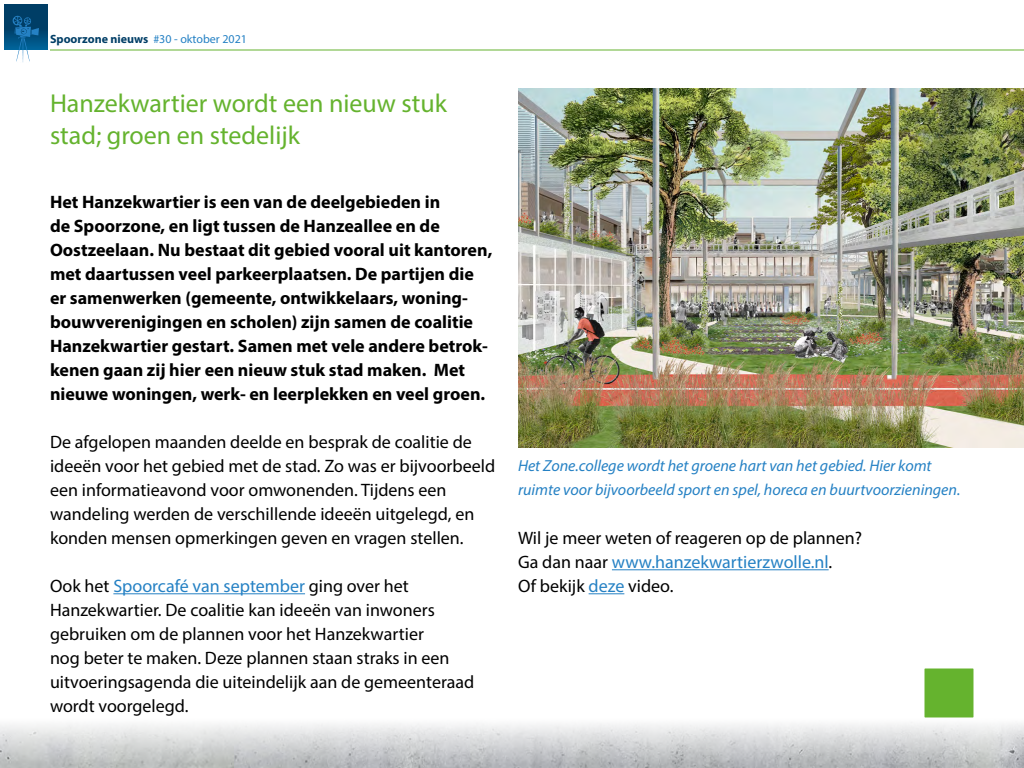
<style>
.page{position:relative;width:1024px;height:768px;background:#fff}
.page>*{position:absolute;margin:0;border:0;box-sizing:border-box;transform-origin:0 0}
.kop_artikel{font:26px/32px "Myriad Pro";color:#65b32e}
.plat{font:18px/24px "Myriad Pro";color:#000}
.plat-2{font:700 18px/24px "Myriad Pro";color:#000}
.plat-3{font:18px "Myriad Pro";color:#2581c4}
.plat-4{font:italic 16px/24px "Myriad Pro";color:#2581c4}
.t1{font:700 12px "Myriad Pro";color:#003e66}
.s1{font-weight:400;color:#2581c4}
.s2{color:#2581c4}
.s3{color:#000}
</style>
<div class="page">
<img style="left:0;top:722px;width:1024px;height:46px">
<hr style="left:113px;top:593px;width:192px;height:1px;background:#2581c4">
<hr style="left:50px;top:50px;width:974px;height:1px;background:#65b32e">
<svg style="left:4px;top:4px;width:43px;height:46px"></svg>
<svg style="left:13px;top:16px;width:26px;height:46px"></svg>
<img style="left:518px;top:88px;width:506px;height:360px">
<hr style="left:612px;top:569px;width:217px;height:1px;background:#2581c4">
<hr style="left:589px;top:593px;width:35px;height:1px;background:#2581c4">
<div style="left:924px;top:668px;width:50px;height:50px;background:#65b32e"></div>
<p class="t1" style="left:50px;top:31px;width:199px">Spoorzone nieuws <span class="s1">#30 - oktober 2021</span></p>
<p class="kop_artikel" style="left:50px;top:86px;width:398px">Hanzekwartier wordt een nieuw stuk stad; groen en stedelijk</p>
<p class="plat-2" style="left:50px;top:189px;width:444px">Het Hanzekwartier is een van de deelgebieden in<br>de Spoorzone, en ligt tussen de Hanzeallee en de Oostzeelaan. Nu bestaat dit gebied vooral uit kantoren, met daartussen veel parkeerplaatsen. De partijen die er samenwerken (gemeente, ontwikkelaars, woning&shy;bouwverenigingen en scholen) zijn samen de coalitie Hanzekwartier gestart. Samen met vele andere betrok&shy;kenen gaan zij hier een nieuw stuk stad maken. Met nieuwe woningen, werk- en leerplekken en veel groen.</p>
<p class="plat" style="left:50px;top:430px;width:447px">De afgelopen maanden deelde en besprak de coalitie de ideeën voor het gebied met de stad. Zo was er bijvoorbeeld een informatieavond voor omwonenden. Tijdens een wandeling werden de verschillende ideeën uitgelegd, en konden mensen opmerkingen geven en vragen stellen.</p>
<p class="plat" style="left:50px;top:574px;width:426px">Ook het <span class="s2">Spoorcafé van september</span> ging over het Hanzekwartier. De coalitie kan ideeën van inwoners gebruiken om de plannen voor het Hanzekwartier<br>nog beter te maken. Deze plannen staan straks in een uitvoeringsagenda die uiteindelijk aan de gemeenteraad wordt voorgelegd.</p>
<p class="plat-4" style="left:518px;top:454px;width:444px">Het Zone.college wordt het groene hart van het gebied. Hier komt ruimte voor bijvoorbeeld sport en spel, horeca en buurtvoorzieningen.</p>
<p class="plat" style="left:518px;top:526px;width:346px">Wil je meer weten of reageren op de plannen?</p>
<p class="plat-3" style="left:518px;top:551px;width:316px"><span class="s3">Ga dan naar</span> www.hanzekwartierzwolle.nl<span class="s3">.</span></p>
<p class="plat" style="left:518px;top:574px;width:157px">Of bekijk <span class="s2">deze</span> video.</p>
</div>
